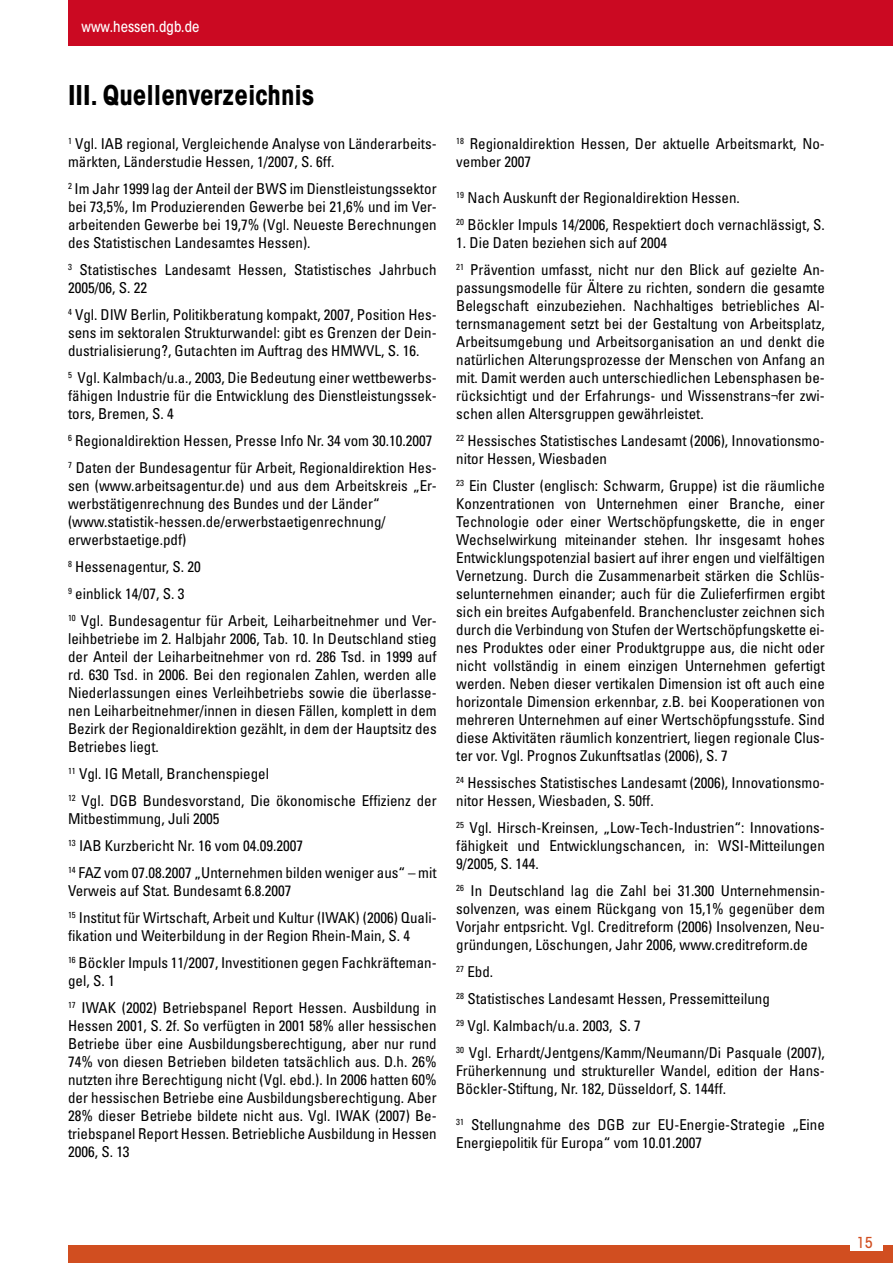
<style>
.page{position:relative;width:893px;height:1263px;background:#fff}
.page>*{position:absolute;margin:0;border:0;box-sizing:border-box;transform-origin:0 0}
.t1{font:700 condensed 27px "ITC Avant Garde Std";color:#000}
.t2{font:condensed 15px/18px "Univers LT Std";color:#000}
.t3{font:500 condensed 15px "ITC Avant Garde Std";color:#fff}
.t4{font:500 condensed 15px "ITC Avant Garde Std";color:#d14e20}
</style>
<div class="page">
<div style="left:68px;top:0;width:825px;height:46px;background:#cb0922"></div>
<div style="left:68px;top:1245px;width:825px;height:18px;background:#d14e20"></div>
<div style="left:850px;top:1241px;width:32px;height:9px;background:#fff"></div>
<p class="t3" style="left:81px;top:18px;width:120px">www.hessen.dgb.de</p>
<h1 class="t1" style="left:68px;top:78px;width:248px">III. Quellenverzeichnis</h1>
<p class="t2" style="left:68px;top:135px;width:370px"><sup>1</sup> Vgl. IAB regional, Vergleichende Analyse von Länderarbeits&shy;märkten, Länderstudie Hessen, 1/2007, S. 6ff.</p>
<p class="t2" style="left:68px;top:180px;width:370px;text-align:justify"><sup>2</sup> Im Jahr 1999 lag der Anteil der BWS im Dienstleistungssektor bei 73,5%, Im Produzierenden Gewerbe bei 21,6% und im Ver&shy;arbeitenden Gewerbe bei 19,7% (Vgl. Neueste Berechnungen des Statistischen Landesamtes Hessen).</p>
<p class="t2" style="left:68px;top:261px;width:370px"><sup>3</sup> Statistisches Landesamt Hessen, Statistisches Jahrbuch<br>2005/06, S. 22</p>
<p class="t2" style="left:68px;top:306px;width:370px;text-align:justify"><sup>4</sup> Vgl. DIW Berlin, Politikberatung kompakt, 2007, Position Hes&shy;sens im sektoralen Strukturwandel: gibt es Grenzen der Dein&shy;dustrialisierung?, Gutachten im Auftrag des HMWVL, S. 16.</p>
<p class="t2" style="left:68px;top:369px;width:370px;text-align:justify"><sup>5</sup> Vgl. Kalmbach/u.a., 2003, Die Bedeutung einer wettbewerbs&shy;fähigen Industrie für die Entwicklung des Dienstleistungssek&shy;tors, Bremen, S. 4</p>
<p class="t2" style="left:68px;top:427px;width:370px;line-height:27px"><sup>6</sup> Regionaldirektion Hessen, Presse Info Nr. 34 vom 30.10.2007<br><sup>7</sup> Daten der Bundesagentur für Arbeit, Regionaldirektion Hes-</p>
<p class="t2" style="left:68px;top:477px;width:370px">sen (www.arbeitsagentur.de) und aus dem Arbeitskreis „Er&shy;werbstätigenrechnung des Bundes und der Länder“ (www.statistik-hessen.de/erwerbstaetigenrechnung/ erwerbstaetige.pdf)</p>
<p class="t2" style="left:68px;top:553px;width:370px;line-height:27px"><sup>8</sup> Hessenagentur, S. 20<br><sup>9</sup> einblick 14/07, S. 3<br><sup>10</sup> Vgl. Bundesagentur für Arbeit, Leiharbeitnehmer und Ver-</p>
<p class="t2" style="left:68px;top:630px;width:370px;text-align:justify">leihbetriebe im 2. Halbjahr 2006, Tab. 10. In Deutschland stieg der Anteil der Leiharbeitnehmer von rd. 286 Tsd. in 1999 auf rd. 630 Tsd. in 2006. Bei den regionalen Zahlen, werden alle Niederlassungen eines Verleihbetriebs sowie die überlasse&shy;nen Leiharbeitnehmer/innen in diesen Fällen, komplett in dem Bezirk der Regionaldirektion gezählt, in dem der Hauptsitz des Betriebes liegt.</p>
<p class="t2" style="left:68px;top:760px;width:370px;line-height:27px"><sup>11</sup> Vgl. IG Metall, Branchenspiegel<br><sup>12</sup> Vgl. DGB Bundesvorstand, Die ökonomische Effizienz der</p>
<p class="t2" style="left:68px;top:805px;width:370px;line-height:27px">Mitbestimmung, Juli 2005<br><sup>13</sup> IAB Kurzbericht Nr. 16 vom 04.09.2007<br><sup>14</sup> FAZ vom 07.08.2007 „Unternehmen bilden weniger aus“ – mit</p>
<p class="t2" style="left:68px;top:877px;width:370px;line-height:27px">Verweis auf Stat. Bundesamt 6.8.2007<br><sup>15</sup> Institut für Wirtschaft, Arbeit und Kultur (IWAK) (2006) Quali-</p>
<p class="t2" style="left:68px;top:922px;width:370px;line-height:27px">fikation und Weiterbildung in der Region Rhein-Main, S. 4<br><sup>16</sup> Böckler Impuls 11/2007, Investitionen gegen Fachkräfteman-</p>
<p class="t2" style="left:68px;top:967px;width:370px;line-height:27px">gel, S. 1<br><sup>17</sup> IWAK (2002) Betriebspanel Report Hessen. Ausbildung in</p>
<p class="t2" style="left:68px;top:1017px;width:370px;text-align:justify">Hessen 2001, S. 2f. So verfügten in 2001 58% aller hessischen Betriebe über eine Ausbildungsberechtigung, aber nur rund 74% von diesen Betrieben bildeten tatsächlich aus. D.h. 26% nutzten ihre Berechtigung nicht (Vgl. ebd.). In 2006 hatten 60% der hessischen Betriebe eine Ausbildungsberechtigung. Aber 28% dieser Betriebe bildete nicht aus. Vgl. IWAK (2007) Be&shy;triebspanel Report Hessen. Betriebliche Ausbildung in Hessen 2006, S. 13</p>
<p class="t2" style="left:456px;top:135px;width:370px"><sup>18</sup> Regionaldirektion Hessen, Der aktuelle Arbeitsmarkt, No&shy;vember 2007</p>
<p class="t2" style="left:456px;top:184px;width:370px;line-height:27px"><sup>19</sup> Nach Auskunft der Regionaldirektion Hessen.<br><sup>20</sup> Böckler Impuls 14/2006, Respektiert doch vernachlässigt, S.</p>
<p class="t2" style="left:456px;top:229px;width:370px;line-height:27px">1. Die Daten beziehen sich auf 2004<br><sup>21</sup> Prävention umfasst, nicht nur den Blick auf gezielte An-</p>
<p class="t2" style="left:456px;top:279px;width:370px;text-align:justify">passungsmodelle für Ältere zu richten, sondern die gesamte Belegschaft einzubeziehen. Nachhaltiges betriebliches Al&shy;ternsmanagement setzt bei der Gestaltung von Arbeitsplatz, Arbeitsumgebung und Arbeitsorganisation an und denkt die natürlichen Alterungsprozesse der Menschen von Anfang an mit. Damit werden auch unterschiedlichen Lebensphasen be&shy;rücksichtigt und der Erfahrungs- und Wissenstrans¬fer zwi&shy;schen allen Altersgruppen gewährleistet.</p>
<p class="t2" style="left:456px;top:432px;width:370px"><sup>22</sup> Hessisches Statistisches Landesamt (2006), Innovationsmo&shy;nitor Hessen, Wiesbaden</p>
<p class="t2" style="left:456px;top:477px;width:370px;text-align:justify"><sup>23</sup> Ein Cluster (englisch: Schwarm, Gruppe) ist die räumliche Konzentrationen von Unternehmen einer Branche, einer Technologie oder einer Wertschöpfungskette, die in enger Wechselwirkung miteinander stehen. Ihr insgesamt hohes Entwicklungspotenzial basiert auf ihrer engen und vielfältigen Vernetzung. Durch die Zusammenarbeit stärken die Schlüs&shy;selunternehmen einander; auch für die Zulieferfirmen ergibt sich ein breites Aufgabenfeld. Branchencluster zeichnen sich durch die Verbindung von Stufen der Wertschöpfungskette ei&shy;nes Produktes oder einer Produktgruppe aus, die nicht oder nicht vollständig in einem einzigen Unternehmen gefertigt werden. Neben dieser vertikalen Dimension ist oft auch eine horizontale Dimension erkennbar, z.B. bei Kooperationen von mehreren Unternehmen auf einer Wertschöpfungsstufe. Sind diese Aktivitäten räumlich konzentriert, liegen regionale Clus&shy;ter vor. Vgl. Prognos Zukunftsatlas (2006), S. 7</p>
<p class="t2" style="left:456px;top:774px;width:370px"><sup>24</sup> Hessisches Statistisches Landesamt (2006), Innovationsmo&shy;nitor Hessen, Wiesbaden, S. 50ff.</p>
<p class="t2" style="left:456px;top:819px;width:370px;text-align:justify"><sup>25</sup> Vgl. Hirsch-Kreinsen, „Low-Tech-Industrien“: Innovations&shy;fähigkeit und Entwicklungschancen, in: WSI-Mitteilungen 9/2005, S. 144.</p>
<p class="t2" style="left:456px;top:882px;width:370px;text-align:justify"><sup>26</sup> In Deutschland lag die Zahl bei 31.300 Unternehmensin&shy;solvenzen, was einem Rückgang von 15,1% gegenüber dem Vorjahr entpsricht. Vgl. Creditreform (2006) Insolvenzen, Neu&shy;gründungen, Löschungen, Jahr 2006, www.creditreform.de</p>
<p class="t2" style="left:456px;top:958px;width:370px;line-height:27px"><sup>27</sup> Ebd.<br><sup>28</sup> Statistisches Landesamt Hessen, Pressemitteilung<br><sup>29</sup> Vgl. Kalmbach/u.a. 2003, S. 7<br><sup>30</sup> Vgl. Erhardt/Jentgens/Kamm/Neumann/Di Pasquale (2007),</p>
<p class="t2" style="left:456px;top:1062px;width:370px">Früherkennung und struktureller Wandel, edition der Hans-<br>Böckler-Stiftung, Nr. 182, Düsseldorf, S. 144ff.</p>
<p class="t2" style="left:456px;top:1116px;width:370px"><sup>31</sup> Stellungnahme des DGB zur EU-Energie-Strategie „Eine<br>Energiepolitik für Europa“ vom 10.01.2007</p>
<p class="t4" style="left:857px;top:1233px;width:17px">15</p>
</div>
